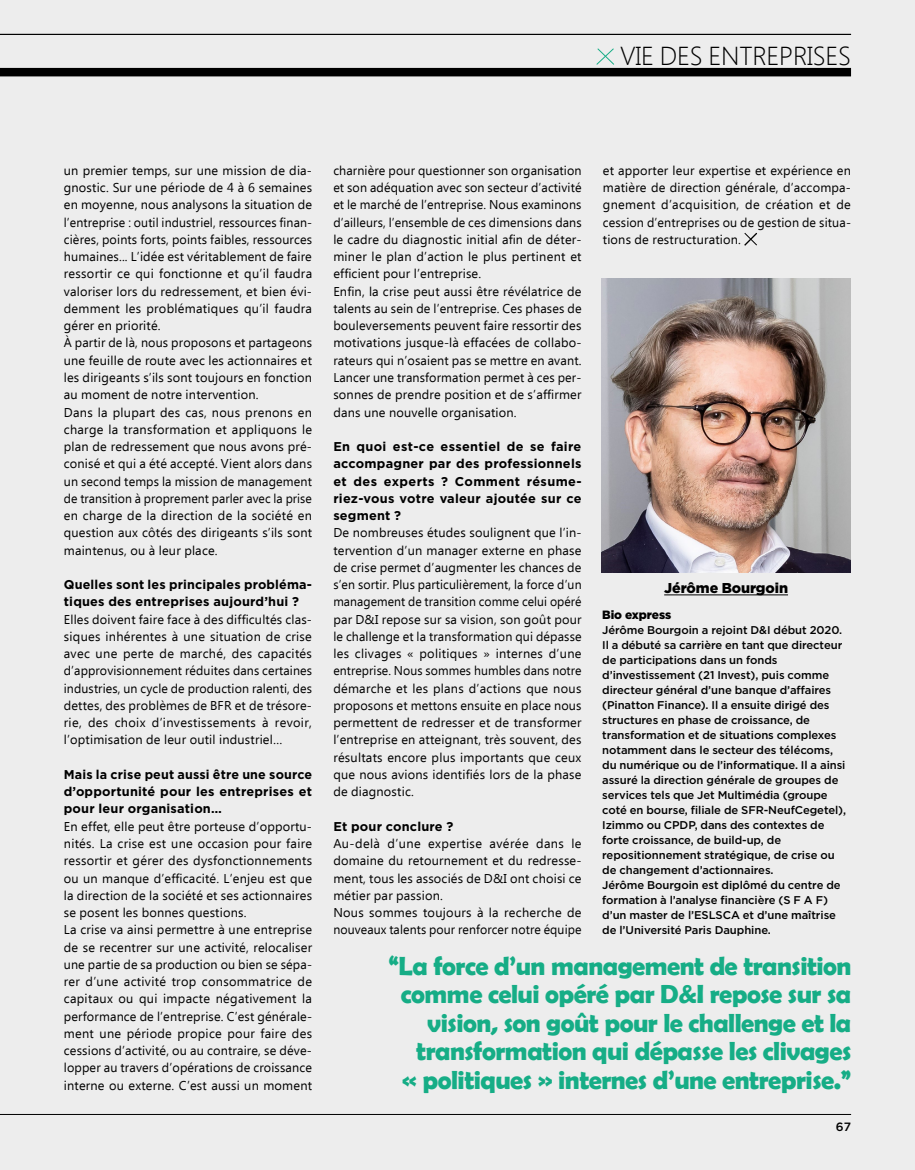
<style>
.page{position:relative;width:915px;height:1170px;background:#fff}
.page>*{position:absolute;margin:0;border:0;box-sizing:border-box;transform-origin:0 0}
.t1{font:700 26.25px/28.5px "Berlin Sans FB Demi";letter-spacing:-.02em;color:#16ad86;text-align:right}
.t2{font:300 25.95px "Segoe UI";letter-spacing:-.01em;color:#000}
.t3{font:900 14.25px "Gotham";letter-spacing:-.005em;color:#000}
.t4{font:12.75px/17.2px "Ebrima";letter-spacing:.015em;color:#000}
.t5{font:700 12.75px/17.2px "Gotham";letter-spacing:.015em;color:#000;text-align:justify}
.t6{font:900 12px "Gotham";letter-spacing:-.005em;color:#000}
.t7{font:500 12px "Gotham";color:#000}
.t8{font:500 11.25px/15px "Gotham";letter-spacing:-.005em;color:#000}
</style>
<div class="page">
<div style="left:0;top:0;width:914px;height:1169px;background:#ededed"></div>
<hr style="left:0;top:1114px;width:850px;height:1px;background:#000">
<svg style="left:596px;top:48px;width:18px;height:17px"></svg>
<img style="left:601px;top:278px;width:248px;height:294px">
<hr style="left:664px;top:594px;width:123px;height:1px;background:#000">
<div style="left:0;top:68px;width:850px;height:8px;background:#000"></div>
<hr style="left:0;top:34px;width:850px;height:1px;background:#000">
<svg style="left:744px;top:232px;width:13px;height:14px"></svg>
<h2 class="t2" style="left:619px;top:38px;width:232px">VIE DES ENTREPRISES</h2>
<p class="t4" style="left:64px;top:162px;width:250px">un premier temps, sur une mission de dia&shy;gnostic. Sur une période de 4 à 6 semaines en moyenne, nous analysons la situation de l’entreprise : outil industriel, ressources finan&shy;cières, points forts, points faibles, ressources humaines... L’idée est véritablement de faire ressortir ce qui fonctionne et qu’il faudra valoriser lors du redressement, et bien évi&shy;demment les problématiques qu’il faudra gérer en priorité.<br>À partir de là, nous proposons et partageons une feuille de route avec les actionnaires et les dirigeants s’ils sont toujours en fonction au moment de notre intervention.<br>Dans la plupart des cas, nous prenons en charge la transformation et appliquons le plan de redressement que nous avons pré&shy;conisé et qui a été accepté. Vient alors dans un second temps la mission de management de transition à proprement parler avec la prise en charge de la direction de la société en question aux côtés des dirigeants s’ils sont maintenus, ou à leur place.</p>
<p class="t5" style="left:64px;top:576px;width:249px">Quelles sont les principales probléma&shy;tiques des entreprises aujourd’hui ?</p>
<p class="t4" style="left:64px;top:611px;width:250px;text-align:justify">Elles doivent faire face à des difficultés clas&shy;siques inhérentes à une situation de crise avec une perte de marché, des capacités d’approvisionnement réduites dans certaines industries, un cycle de production ralenti, des dettes, des problèmes de BFR et de trésore&shy;rie, des choix d’investissements à revoir, l’optimisation de leur outil industriel…</p>
<p class="t5" style="left:64px;top:765px;width:250px">Mais la crise peut aussi être une source d’opportunité pour les entreprises et pour leur organisation…</p>
<p class="t4" style="left:64px;top:818px;width:250px">En effet, elle peut être porteuse d’opportu&shy;nités. La crise est une occasion pour faire ressortir et gérer des dysfonctionnements ou un manque d’efficacité. L’enjeu est que la direction de la société et ses actionnaires se posent les bonnes questions.<br>La crise va ainsi permettre à une entreprise de se recentrer sur une activité, relocaliser une partie de sa production ou bien se sépa&shy;rer d’une activité trop consommatrice de capitaux ou qui impacte négativement la performance de l’entreprise. C’est générale&shy;ment une période propice pour faire des cessions d’activité, ou au contraire, se déve&shy;lopper au travers d’opérations de croissance interne ou externe. C’est aussi un moment</p>
<p class="t4" style="left:333px;top:162px;width:250px">charnière pour questionner son organisation et son adéquation avec son secteur d’activité et le marché de l’entreprise. Nous examinons d’ailleurs, l’ensemble de ces dimensions dans le cadre du diagnostic initial afin de déter&shy;miner le plan d’action le plus pertinent et efficient pour l’entreprise.<br>Enfin, la crise peut aussi être révélatrice de talents au sein de l’entreprise. Ces phases de bouleversements peuvent faire ressortir des motivations jusque-là effacées de collabo&shy;rateurs qui n’osaient pas se mettre en avant.<br>Lancer une transformation permet à ces per&shy;sonnes de prendre position et de s’affirmer dans une nouvelle organisation.</p>
<p class="t5" style="left:333px;top:438px;width:250px">En quoi est-ce essentiel de se faire accompagner par des professionnels et des experts ? Comment résume&shy;riez-vous votre valeur ajoutée sur ce segment ?</p>
<p class="t4" style="left:333px;top:525px;width:250px;text-align:justify">De nombreuses études soulignent que l’in&shy;tervention d’un manager externe en phase de crise permet d’augmenter les chances de s’en sortir. Plus particulièrement, la force d’un management de transition comme celui opéré par D&amp;I repose sur sa vision, son goût pour le challenge et la transformation qui dépasse les clivages « politiques » internes d’une entreprise. Nous sommes humbles dans notre démarche et les plans d’actions que nous proposons et mettons ensuite en place nous permettent de redresser et de transformer l’entreprise en atteignant, très souvent, des résultats encore plus importants que ceux que nous avions identifiés lors de la phase de diagnostic.</p>
<p class="t5" style="left:333px;top:817px;width:122px">Et pour conclure ?</p>
<p class="t4" style="left:333px;top:835px;width:250px">Au-delà d’une expertise avérée dans le domaine du retournement et du redresse&shy;ment, tous les associés de D&amp;I ont choisi ce métier par passion.<br>Nous sommes toujours à la recherche de nouveaux talents pour renforcer notre équipe</p>
<p class="t4" style="left:602px;top:162px;width:250px;text-align:justify">et apporter leur expertise et expérience en matière de direction générale, d’accompa&shy;gnement d’acquisition, de création et de cession d’entreprises ou de gestion de situa&shy;tions de restructuration.</p>
<p class="t3" style="left:664px;top:578px;width:125px">Jérôme Bourgoin</p>
<p class="t6" style="left:602px;top:606px;width:70px">Bio express</p>
<p class="t8" style="left:602px;top:622px;width:245px">Jérôme Bourgoin a rejoint D&amp;I début 2020.<br>Il a débuté sa carrière en tant que directeur de participations dans un fonds d’investissement (21 Invest), puis comme directeur général d’une banque d’affaires (Pinatton Finance). Il a ensuite dirigé des structures en phase de croissance, de transformation et de situations complexes notamment dans le secteur des télécoms, du numérique ou de l’informatique. Il a ainsi assuré la direction générale de groupes de services tels que Jet Multimédia (groupe coté en bourse, filiale de SFR-NeufCegetel), Izimmo ou CPDP, dans des contextes de forte croissance, de build-up, de repositionnement stratégique, de crise ou de changement d’actionnaires.<br>Jérôme Bourgoin est diplômé du centre de formation à l’analyse financière (S F A F) d’un master de l’ESLSCA et d’une maîtrise de l’Université Paris Dauphine.</p>
<h1 class="t1" style="left:388px;top:950px;width:464px">“La force d’un management de transition comme celui opéré par D&amp;I repose sur sa vision, son goût pour le challenge et la transformation qui dépasse les clivages<br>« politiques » internes d’une entreprise.”</h1>
<p class="t7" style="left:835px;top:1118px;width:17px">89</p>
<p class="t7" style="left:835px;top:1118px;width:17px">67</p>
<p class="t7" style="left:836px;top:1118px;width:9px">7</p>
</div>
